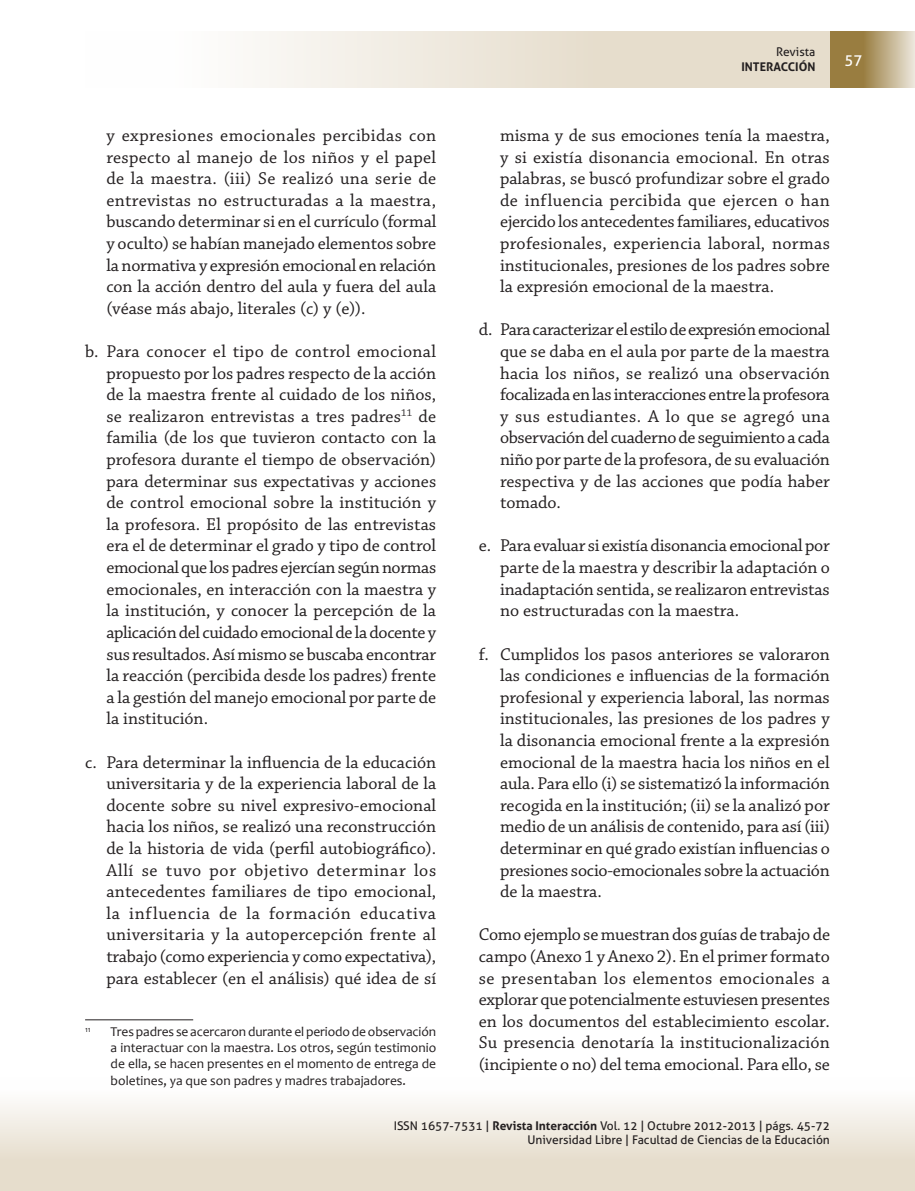
<style>
.page{position:relative;width:915px;height:1191px;background:#fff}
.page>*{position:absolute;margin:0;border:0;box-sizing:border-box;transform-origin:0 0}
.Cuerpo_de_texto{font:18px/21.6px "Chaparral Pro";color:#231f20;text-align:justify}
.t1{font:15px "Aller";color:#fff}
.CITA{font:13.5px/16.2px "Candara";color:#231f20;text-align:justify}
.t2{font:12px/14.4px "Aller";color:#231f20;text-align:right}
.t3{font:700 12px "Aller";color:#231f20}
.CITA-2{font:7.8px "Candara";color:#231f20}
.s1{font-weight:700}
</style>
<div class="page">
<div style="left:0;top:1077px;width:914px;height:114px;background:linear-gradient(to bottom,#fff,#e1d6c2)"></div>
<div style="left:85px;top:31px;width:744px;height:57px;background:linear-gradient(to right,#fff,#e0d5c0)"></div>
<svg style="left:829px;top:31px;width:85px;height:57px;background:#b29d70"></svg>
<hr style="left:85px;top:1019px;width:108px;height:1px;background:#231f20">
<p class="Cuerpo_de_texto" style="left:106px;top:125px;width:331px">y expresiones emocionales percibidas con respecto al manejo de los niños y el papel de la maestra. (iii) Se realizó una serie de entrevistas no estructuradas a la maestra, buscando determinar si en el currículo (formal y oculto) se habían manejado elementos sobre la normativa y expresión emocional en relación con la acción dentro del aula y fuera del aula (véase más abajo, literales (c) y (e)).</p>
<p class="Cuerpo_de_texto" style="left:106px;top:341px;width:331px;text-indent:-21px">b. Para conocer el tipo de control emocional propuesto por los padres respecto de la acción de la maestra frente al cuidado de los niños, se realizaron entrevistas a tres padres<sup>11</sup> de familia (de los que tuvieron contacto con la profesora durante el tiempo de observación) para determinar sus expectativas y acciones de control emocional sobre la institución y la profesora. El propósito de las entrevistas era el de determinar el grado y tipo de control emocional que los padres ejercían según normas emocionales, en interacción con la maestra y la institución, y conocer la percepción de la aplicación del cuidado emocional de la docente y sus resultados. Así mismo se buscaba encontrar la reacción (percibida desde los padres) frente a la gestión del manejo emocional por parte de la institución.</p>
<p class="Cuerpo_de_texto" style="left:106px;top:752px;width:331px;text-indent:-21px">c. Para determinar la influencia de la educación universitaria y de la experiencia laboral de la docente sobre su nivel expresivo-emocional hacia los niños, se realizó una reconstrucción de la historia de vida (perfil autobiográfico).<br>Allí se tuvo por objetivo determinar los antecedentes familiares de tipo emocional, la influencia de la formación educativa universitaria y la autopercepción frente al trabajo (como experiencia y como expectativa), para establecer (en el análisis) qué idea de sí</p>
<p class="CITA-2" style="left:85px;top:1024px;width:7px">11</p>
<p class="CITA" style="left:111px;top:1023px;width:327px">Trespadres se acercarondurante elperiododeobservación a interactuar con la maestra. Los otros, según testimonio de ella, se hacen presentes en el momento de entrega de boletines, ya que son padres y madres trabajadores.</p>
<p class="t2" style="left:775px;top:45px;width:41px">Revista</p>
<p class="t3" style="left:741px;top:59px;width:75px">INTERACCIÓN</p>
<p class="t1" style="left:844px;top:51px;width:19px">57</p>
<p class="Cuerpo_de_texto" style="left:500px;top:125px;width:331px">misma y de sus emociones tenía la maestra, y si existía disonancia emocional. En otras palabras, se buscó profundizar sobre el grado de influencia percibida que ejercen o han ejercido los antecedentes familiares, educativos profesionales, experiencia laboral, normas institucionales, presiones de los padres sobre la expresión emocional de la maestra.</p>
<p class="Cuerpo_de_texto" style="left:500px;top:320px;width:331px;text-indent:-21px">d. Para caracterizar el estilo de expresión emocional que se daba en el aula por parte de la maestra hacia los niños, se realizó una observación focalizada en las interacciones entre la profesora y sus estudiantes. A lo que se agregó una observación del cuaderno de seguimiento a cada niño por parte de la profesora, de su evaluación respectiva y de las acciones que podía haber tomado.</p>
<p class="Cuerpo_de_texto" style="left:500px;top:536px;width:331px;text-indent:-21px">e. Para evaluar si existía disonancia emocional por parte de la maestra y describir la adaptación o inadaptación sentida, se realizaron entrevistas no estructuradas con la maestra.</p>
<p class="Cuerpo_de_texto" style="left:500px;top:644px;width:331px;text-indent:-21px">f. Cumplidos los pasos anteriores se valoraron las condiciones e influencias de la formación profesional y experiencia laboral, las normas institucionales, las presiones de los padres y la disonancia emocional frente a la expresión emocional de la maestra hacia los niños en el aula. Para ello (i) se sistematizó la información recogida en la institución; (ii) se la analizó por medio de un análisis de contenido, para así (iii) determinar en qué grado existían influencias o presiones socio-emocionales sobre la actuación de la maestra.</p>
<p class="Cuerpo_de_texto" style="left:478px;top:924px;width:352px">Como ejemplo se muestran dos guías de trabajo de campo (Anexo 1 y Anexo 2). En el primer formato se presentaban los elementos emocionales a explorar que potencialmente estuviesen presentes en los documentos del establecimiento escolar.<br>Su presencia denotaría la institucionalización (incipiente o no) del tema emocional. Para ello, se</p>
<p class="t2" style="left:393px;top:1118px;width:437px">ISSN 1657-7531 | <span class="s1">Revista Interacción</span> Vol. 12 | Octubre 2012-2013 | págs. 45-72<br>Universidad Libre | Facultad de Ciencias de la Educación</p>
</div>
